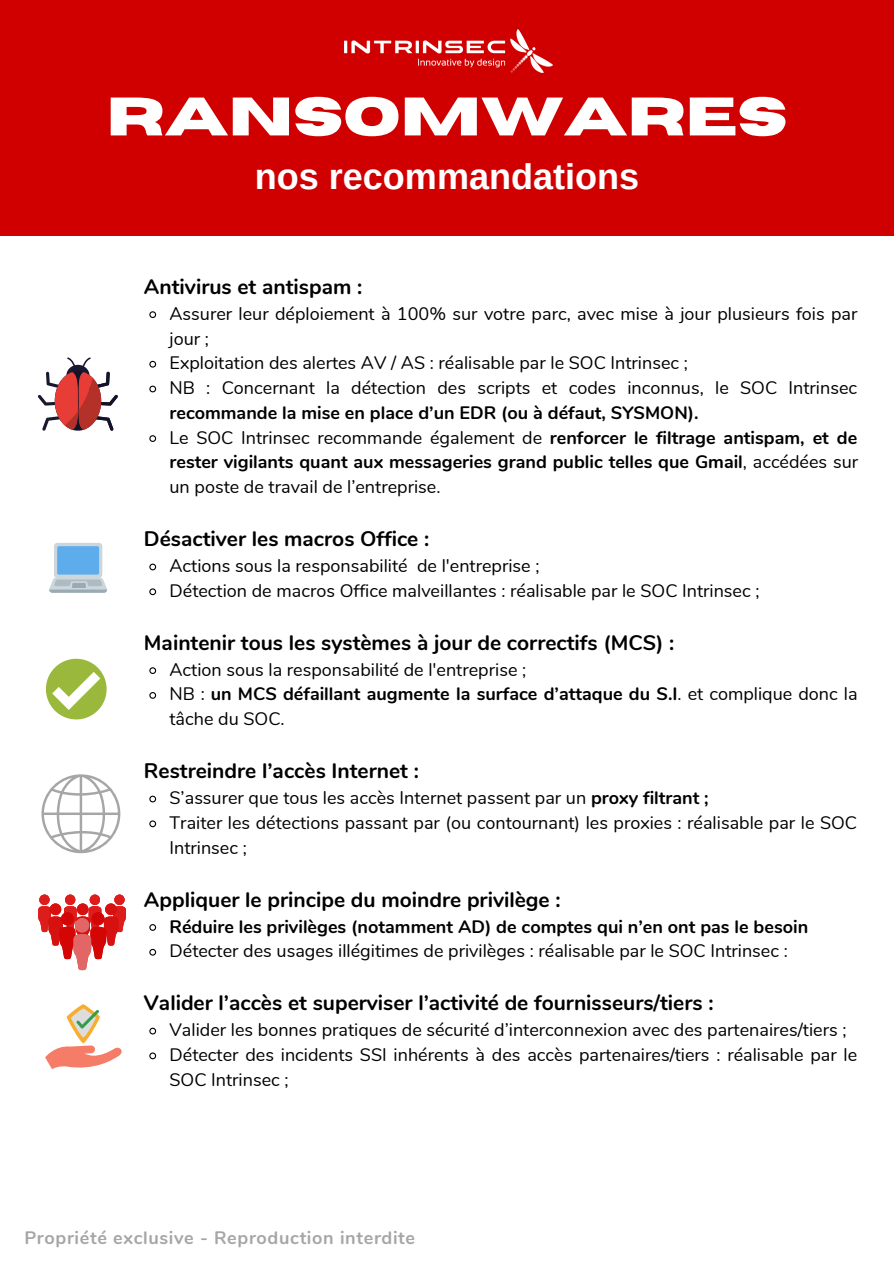
<style>
.page{position:relative;width:894px;height:1264px;background:#fff}
.page>*{position:absolute;margin:0;border:0;box-sizing:border-box;transform-origin:0 0}
.t1{font:700 54px "Horizon";color:#fff}
.t2{font:700 36px "Arimo";color:#fff}
.t3{font:700 21px "Nunito";color:#000}
.t4{font:18px/24.8px "Nunito";color:#000}
.t5{font:700 18px/24.8px "Nunito";color:#000}
.t6{font:700 18px "Nunito";letter-spacing:.035em;color:#a6a6a6}
.s1{font-weight:400}
.s2{font-weight:700}
</style>
<div class="page">
<div style="left:0;top:0;width:893px;height:235px;background:#d10000"></div>
<img style="left:344px;top:30px;width:208px;height:43px">
<svg style="left:149px;top:311px;width:8px;height:7px"></svg>
<svg style="left:149px;top:360px;width:8px;height:8px"></svg>
<svg style="left:149px;top:385px;width:8px;height:8px"></svg>
<svg style="left:149px;top:435px;width:8px;height:7px"></svg>
<svg style="left:149px;top:563px;width:8px;height:8px"></svg>
<svg style="left:149px;top:588px;width:8px;height:8px"></svg>
<svg style="left:149px;top:667px;width:8px;height:7px"></svg>
<svg style="left:149px;top:692px;width:8px;height:7px"></svg>
<svg style="left:149px;top:795px;width:8px;height:8px"></svg>
<svg style="left:149px;top:820px;width:8px;height:8px"></svg>
<svg style="left:149px;top:924px;width:8px;height:7px"></svg>
<svg style="left:149px;top:948px;width:8px;height:8px"></svg>
<svg style="left:149px;top:1027px;width:8px;height:8px"></svg>
<svg style="left:149px;top:1052px;width:8px;height:8px"></svg>
<svg style="left:38px;top:357px;width:80px;height:73px"></svg>
<svg style="left:49px;top:543px;width:58px;height:49px;background:#9ec5e2"></svg>
<svg style="left:46px;top:658px;width:61px;height:61px"></svg>
<svg style="left:41px;top:774px;width:79px;height:79px"></svg>
<svg style="left:38px;top:894px;width:88px;height:76px"></svg>
<div style="left:75px;top:918px;width:14px;height:14px;background:#e36666;border-radius:50%"></div>
<svg style="left:45px;top:1004px;width:77px;height:65px"></svg>
<h1 class="t1" style="left:106px;top:90px;width:682px">RANSOMWARES</h1>
<h2 class="t2" style="left:255px;top:157px;width:386px">nos recommandations</h2>
<p class="t3" style="left:144px;top:272px;width:220px">Antivirus et antispam :</p>
<p class="t4" style="left:169px;top:301px;width:689px">Assurer leur déploiement à 100% sur votre parc, avec mise à jour plusieurs fois par jour ;<br>Exploitation des alertes AV / AS : réalisable par le SOC Intrinsec ;<br>NB : Concernant la détection des scripts et codes inconnus, le SOC Intrinsec</p>
<p class="t5" style="left:169px;top:400px;width:690px">recommande la mise en place d’un EDR (ou à défaut, SYSMON).<br><span class="s1">Le SOC Intrinsec recommande également de</span> renforcer le filtrage antispam, et de rester vigilants quant aux messageries grand public telles que Gmail<span class="s1">, accédées sur un poste de travail de l’entreprise.</span></p>
<p class="t3" style="left:144px;top:525px;width:287px">Désactiver les macros Office :</p>
<p class="t4" style="left:169px;top:553px;width:591px">Actions sous la responsabilité de l'entreprise ;<br>Détection de macros Office malveillantes : réalisable par le SOC Intrinsec ;</p>
<p class="t3" style="left:144px;top:628px;width:531px">Maintenir tous les systèmes à jour de correctifs (MCS) :</p>
<p class="t4" style="left:169px;top:657px;width:689px">Action sous la responsabilité de l'entreprise ;<br>NB : <span class="s2">un MCS défaillant augmente la surface d’attaque du S.I</span>. et complique donc la tâche du SOC.</p>
<p class="t3" style="left:144px;top:757px;width:276px">Restreindre l’accès Internet :</p>
<p class="t4" style="left:169px;top:785px;width:689px">S’assurer que tous les accès Internet passent par un <span class="s2">proxy filtrant ;<br></span>Traiter les détections passant par (ou contournant) les proxies : réalisable par le SOC<br>Intrinsec ;</p>
<p class="t3" style="left:144px;top:885px;width:418px">Appliquer le principe du moindre privilège :</p>
<p class="t5" style="left:169px;top:914px;width:640px">Réduire les privilèges (notamment AD) de comptes qui n’en ont pas le besoin</p>
<p class="t4" style="left:169px;top:939px;width:619px">Détecter des usages illégitimes de privilèges : réalisable par le SOC Intrinsec :</p>
<p class="t3" style="left:144px;top:989px;width:571px">Valider l’accès et superviser l’activité de fournisseurs/tiers :</p>
<p class="t4" style="left:169px;top:1017px;width:689px">Valider les bonnes pratiques de sécurité d’interconnexion avec des partenaires/tiers ;<br>Détecter des incidents SSI inhérents à des accès partenaires/tiers : réalisable par le<br>SOC Intrinsec ;</p>
<p class="t6" style="left:24px;top:1226px;width:392px">Propriété exclusive - Reproduction interdite</p>
</div>
